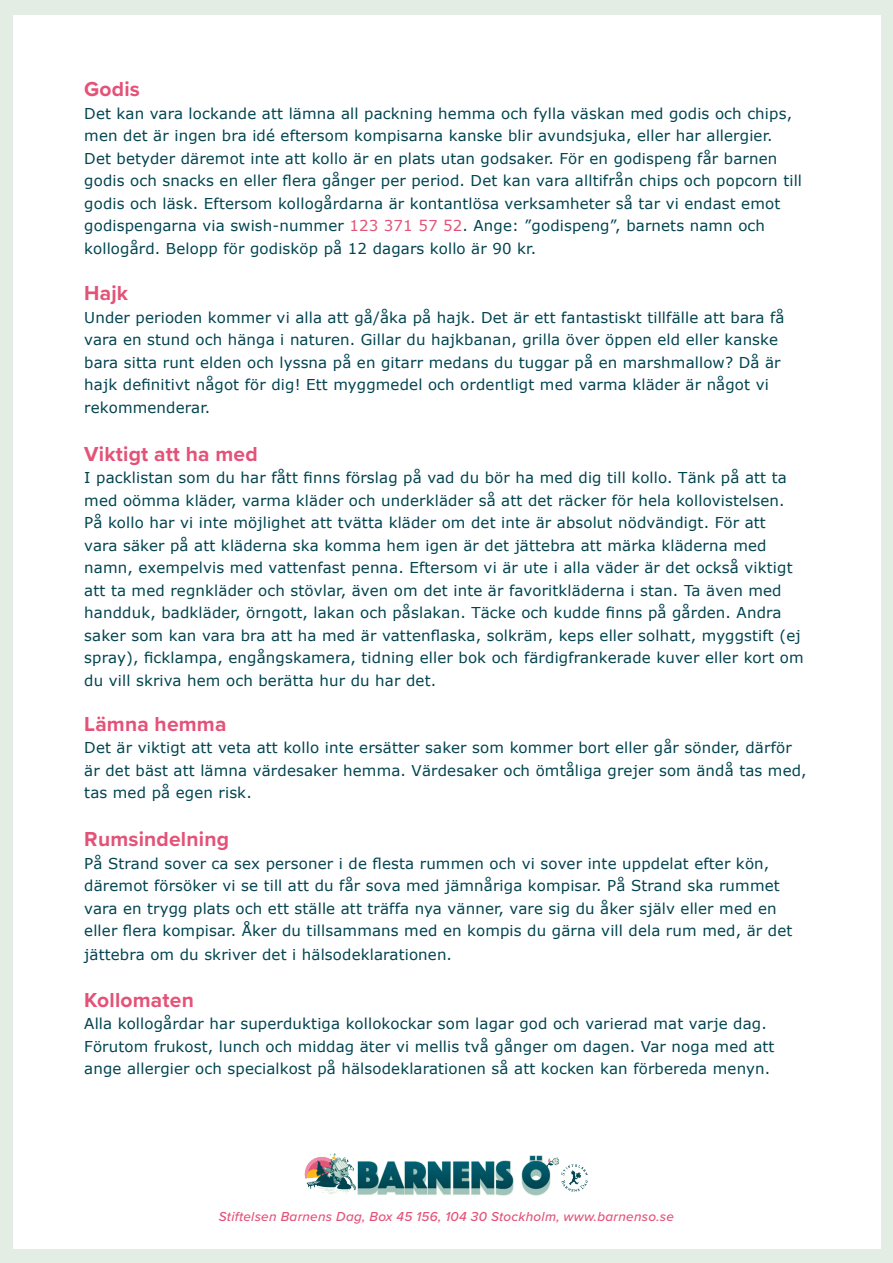
<style>
.page{position:relative;width:893px;height:1263px;background:#e3ede4}
.page>*{position:absolute;margin:0;border:0;box-sizing:border-box;transform-origin:0 0}
.t1{font:700 21px "Proxima Nova";letter-spacing:.01em;color:#e45277}
.t2{font:15px/22.5px "Verdana";letter-spacing:.01em;color:#004450}
.t3{font:italic 500 13.5px "Proxima Nova";letter-spacing:.02em;color:#e45277}
.s1{color:#e45277}
</style>
<div class="page">
<div style="left:13px;top:15px;width:867px;height:1233px;background:#fff"></div>
<hr style="left:84px;top:0;width:2px;height:1263px;background:#000">
<img style="left:304px;top:1153px;width:284px;height:43px">
<p class="t1" style="left:84px;top:73px;width:57px">Godis</p>
<p class="t2" style="left:84px;top:102px;width:719px">Det kan vara lockande att lämna all packning hemma och fylla väskan med godis och chips, men det är ingen bra idé eftersom kompisarna kanske blir avundsjuka, eller har allergier.<br>Det betyder däremot inte att kollo är en plats utan godsaker. För en godispeng får barnen godis och snacks en eller flera gånger per period. Det kan vara alltifrån chips och popcorn till godis och läsk. Eftersom kollogårdarna är kontantlösa verksamheter så tar vi endast emot godispengarna via swish-nummer <span class="s1">123 371 57 52</span>. Ange: ”godispeng”, barnets namn och kollogård. Belopp för godisköp på 12 dagars kollo är 90 kr.</p>
<p class="t1" style="left:84px;top:277px;width:45px">Hajk</p>
<p class="t2" style="left:84px;top:306px;width:702px">Under perioden kommer vi alla att gå/åka på hajk. Det är ett fantastiskt tillfälle att bara få vara en stund och hänga i naturen. Gillar du hajkbanan, grilla över öppen eld eller kanske bara sitta runt elden och lyssna på en gitarr medans du tuggar på en marshmallow? Då är hajk definitivt något för dig! Ett myggmedel och ordentligt med varma kläder är något vi rekommenderar.</p>
<p class="t1" style="left:84px;top:438px;width:175px">Viktigt att ha med</p>
<p class="t2" style="left:84px;top:467px;width:721px">I packlistan som du har fått finns förslag på vad du bör ha med dig till kollo. Tänk på att ta med oömma kläder, varma kläder och underkläder så att det räcker för hela kollovistelsen.<br>På kollo har vi inte möjlighet att tvätta kläder om det inte är absolut nödvändigt. För att<br>vara säker på att kläderna ska komma hem igen är det jättebra att märka kläderna med namn, exempelvis med vattenfast penna. Eftersom vi är ute i alla väder är det också viktigt att ta med regnkläder och stövlar, även om det inte är favoritkläderna i stan. Ta även med handduk, badkläder, örngott, lakan och påslakan. Täcke och kudde finns på gården. Andra saker som kan vara bra att ha med är vattenflaska, solkräm, keps eller solhatt, myggstift (ej spray), ficklampa, engångskamera, tidning eller bok och färdigfrankerade kuver eller kort om du vill skriva hem och berätta hur du har det.</p>
<p class="t1" style="left:84px;top:708px;width:144px">Lämna hemma</p>
<p class="t2" style="left:84px;top:737px;width:724px">Det är viktigt att veta att kollo inte ersätter saker som kommer bort eller går sönder, därför är det bäst att lämna värdesaker hemma. Värdesaker och ömtåliga grejer som ändå tas med, tas med på egen risk.</p>
<p class="t1" style="left:84px;top:823px;width:146px">Rumsindelning</p>
<p class="t2" style="left:84px;top:852px;width:710px">På Strand sover ca sex personer i de flesta rummen och vi sover inte uppdelat efter kön, däremot försöker vi se till att du får sova med jämnåriga kompisar. På Strand ska rummet vara en trygg plats och ett ställe att träffa nya vänner, vare sig du åker själv eller med en eller flera kompisar. Åker du tillsammans med en kompis du gärna vill dela rum med, är det</p>
<p class="t2" style="left:84px;top:944px;width:369px">jättebra om du skriver det i hälsodeklarationen.</p>
<p class="t1" style="left:84px;top:984px;width:111px">Kollomaten</p>
<p class="t2" style="left:84px;top:1013px;width:692px">Alla kollogårdar har superduktiga kollokockar som lagar god och varierad mat varje dag.<br>Förutom frukost, lunch och middag äter vi mellis två gånger om dagen. Var noga med att ange allergier och specialkost på hälsodeklarationen så att kocken kan förbereda menyn.</p>
<p class="t3" style="left:219px;top:1206px;width:457px">Stiftelsen Barnens Dag, Box 45 156, 104 30 Stockholm, www.barnenso.se</p>
</div>
